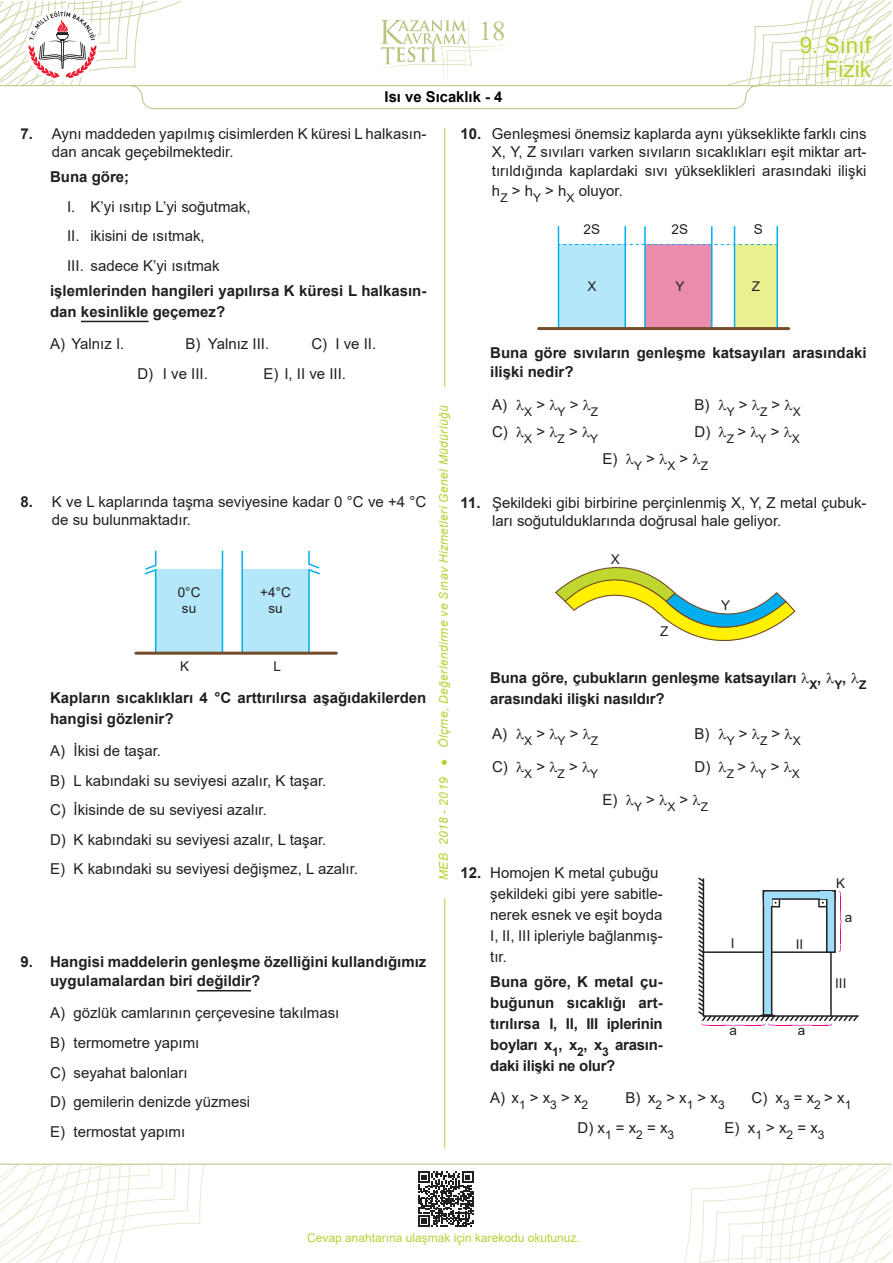
<style>
.page{position:relative;width:893px;height:1263px;background:#fff}
.page>*{position:absolute;margin:0;border:0;box-sizing:border-box;transform-origin:0 0}
.t1{font:27px "Times New Roman";color:#b8c783}
.t2{font:22.5px/24px "Arial";color:#b3d234;text-align:right}
.t3{font:15px/29.5px "Arial";color:#231f20}
.t4{font:700 15px/21px "Arial";color:#231f20}
.t5{font:700 15px "Arial";color:#000}
.t6{font:13.5px/16.2px "Arial";color:#231f20;text-align:center}
.t7{font:italic 12px "Arial";letter-spacing:.03em;color:#b3d234}
.t8{font:12px "Arial";color:#b3d234}
.s1{font-weight:700}
</style>
<div class="page">
<svg style="left:0;top:1165px;width:204px;height:98px"></svg>
<svg style="left:684px;top:1165px;width:207px;height:97px"></svg>
<hr style="left:0;top:1164px;width:891px;height:1px;background:#b8c580">
<svg style="left:418px;top:1171px;width:55px;height:56px"></svg>
<hr style="left:444px;top:128px;width:1px;height:1020px;background:#b3d234">
<div style="left:434px;top:387px;width:19px;height:511px;background:#fff"></div>
<svg style="left:0;top:0;width:891px;height:109px"></svg>
<hr style="left:81px;top:321px;width:68px;height:1px;background:#231f20">
<hr style="left:197px;top:990px;width:54px;height:1px;background:#231f20">
<hr style="left:136px;top:652px;width:200px;height:3px;background:#744c27">
<svg style="left:143px;top:550px;width:81px;height:105px"></svg>
<svg style="left:241px;top:550px;width:81px;height:105px"></svg>
<div style="left:558px;top:245px;width:67px;height:84px;background:#b5e7fa"></div>
<div style="left:558px;top:225px;width:68px;height:104px;border:2px solid #00aeef"></div>
<div style="left:645px;top:245px;width:67px;height:84px;background:#ec8cad"></div>
<div style="left:644px;top:225px;width:68px;height:104px;border:2px solid #00aeef"></div>
<div style="left:734px;top:245px;width:43px;height:84px;background:#eaef90"></div>
<div style="left:734px;top:225px;width:44px;height:104px;border:2px solid #00aeef"></div>
<hr style="left:539px;top:327px;width:250px;height:3px;background:#744c27">
<svg style="left:558px;top:244px;width:219px;height:1px"></svg>
<svg style="left:555px;top:567px;width:241px;height:75px"></svg>
<svg style="left:698px;top:877px;width:161px;height:150px"></svg>
<h1 class="t1" style="left:479px;top:12px;width:28px">18</h1>
<p class="t5" style="left:385px;top:86px;width:119px">Isı ve Sıcaklık - 4</p>
<h2 class="t2" style="left:800px;top:33px;width:73px">9. Sınıf<br>Fizik</h2>
<p class="t3" style="left:52px;top:125px;width:376px;line-height:18px;text-indent:-32px"><span class="s1">7.</span> Aynı maddeden yapılmış cisimlerden K küresi L halkasın&shy;dan ancak geçebilmektedir.</p>
<p class="t4" style="left:50px;top:167px;width:81px">Buna göre;</p>
<p class="t3" style="left:67px;top:192px;width:185px">I. K’yi ısıtıp L’yi soğutmak,<br>II. ikisini de ısıtmak,<br>III. sadece K’yi ısıtmak</p>
<p class="t4" style="left:50px;top:280px;width:378px">işlemlerinden hangileri yapılırsa K küresi L halkasın&shy;dan kesinlikle geçemez?</p>
<p class="t3" style="left:50px;top:329px;width:76px">A) Yalnız I.</p>
<p class="t3" style="left:185px;top:329px;width:85px">B) Yalnız III.</p>
<p class="t3" style="left:311px;top:329px;width:66px">C) I ve II.</p>
<p class="t3" style="left:137px;top:359px;width:72px">D) I ve III.</p>
<p class="t3" style="left:263px;top:359px;width:84px">E) I, II ve III.</p>
<p class="t3" style="left:52px;top:493px;width:376px;line-height:18px;text-indent:-32px"><span class="s1">8.</span> K ve L kaplarında taşma seviyesine kadar 0 °C ve +4 °C de su bulunmaktadır.</p>
<p class="t6" style="left:178px;top:584px;width:24px">0°C su</p>
<p class="t6" style="left:260px;top:584px;width:32px">+4°C su</p>
<p class="t6" style="left:180px;top:658px;width:11px">K</p>
<p class="t6" style="left:274px;top:658px;width:9px">L</p>
<p class="t4" style="left:50px;top:687px;width:378px">Kapların sıcaklıkları 4 °C arttırılırsa aşağıdakilerden hangisi gözlenir?</p>
<p class="t3" style="left:50px;top:736px;width:309px">A) İkisi de taşar.<br>B) L kabındaki su seviyesi azalır, K taşar.<br>C) İkisinde de su seviyesi azalır.<br>D) K kabındaki su seviyesi azalır, L taşar.<br>E) K kabındaki su seviyesi değişmez, L azalır.</p>
<p class="t7" style="left:436px;top:880px;width:476px;rotate:-90deg">MEB 2018 - 2019 ● Ölçme, Değerlendirme ve Sınav Hizmetleri Genel Müdürlüğü</p>
<p class="t4" style="left:50px;top:952px;width:378px;line-height:19.5px;text-indent:-30px">9. Hangisi maddelerin genleşme özelliğini kullandığımız uygulamalardan biri değildir?</p>
<p class="t3" style="left:50px;top:998px;width:291px">A) gözlük camlarının çerçevesine takılması<br>B) termometre yapımı<br>C) seyahat balonları<br>D) gemilerin denizde yüzmesi<br>E) termostat yapımı</p>
<p class="t3" style="left:460px;top:125px;width:408px;line-height:18px;text-align:right"><span class="s1">10.</span> Genleşmesi önemsiz kaplarda aynı yükseklikte farklı cins<br>X, Y, Z sıvıları varken sıvıların sıcaklıkları eşit miktar art-</p>
<p class="t3" style="left:492px;top:161px;width:376px;line-height:19.5px">tırıldığında kaplardaki sıvı yükseklikleri arasındaki ilişki h<sub>Z</sub> &gt; h<sub>Y</sub> &gt; h<sub>X</sub> oluyor.</p>
<p class="t6" style="left:584px;top:221px;width:18px">2S</p>
<p class="t6" style="left:587px;top:278px;width:11px">X</p>
<p class="t6" style="left:672px;top:221px;width:18px">2S</p>
<p class="t6" style="left:675px;top:278px;width:11px">Y</p>
<p class="t6" style="left:754px;top:221px;width:11px">S</p>
<p class="t6" style="left:752px;top:278px;width:10px">Z</p>
<p class="t4" style="left:490px;top:343px;width:378px;line-height:19.5px">Buna göre sıvıların genleşme katsayıları arasındaki ilişki nedir?</p>
<p class="t3" style="left:492px;top:390px;width:108px">A) <sub>X</sub> &gt; <sub>Y</sub> &gt; <sub>Z</sub></p>
<p class="t3" style="left:694px;top:390px;width:108px">B) <sub>Y</sub> &gt; <sub>Z</sub> &gt; <sub>X</sub></p>
<p class="t3" style="left:492px;top:417px;width:108px">C) <sub>X</sub> &gt; <sub>Z</sub> &gt; <sub>Y</sub></p>
<p class="t3" style="left:602px;top:418px;width:199px;line-height:26.7px;text-indent:92px">D) <sub>Z</sub> &gt; <sub>Y</sub> &gt; <sub>X<br></sub>E) <sub>Y</sub> &gt; <sub>X</sub> &gt; <sub>Z</sub></p>
<p class="t3" style="left:492px;top:493px;width:376px;line-height:18px;text-indent:-32px"><span class="s1">11.</span> Şekildeki gibi birbirine perçinlenmiş X, Y, Z metal çubuk&shy;ları soğutulduklarında doğrusal hale geliyor.</p>
<p class="t6" style="left:611px;top:552px;width:11px">X</p>
<p class="t6" style="left:721px;top:597px;width:11px">Y</p>
<p class="t6" style="left:660px;top:623px;width:10px">Z</p>
<p class="t4" style="left:490px;top:667px;width:378px">Buna göre, çubukların genleşme katsayıları <sub>X</sub>, <sub>Y</sub>, <sub>Z </sub>arasındaki ilişki nasıldır?</p>
<p class="t3" style="left:492px;top:719px;width:108px">A) <sub>X</sub> &gt; <sub>Y</sub> &gt; <sub>Z</sub></p>
<p class="t3" style="left:694px;top:719px;width:108px">B) <sub>Y</sub> &gt; <sub>Z</sub> &gt; <sub>X</sub></p>
<p class="t3" style="left:492px;top:752px;width:108px">C) <sub>X</sub> &gt; <sub>Z</sub> &gt; <sub>Y</sub></p>
<p class="t3" style="left:694px;top:752px;width:107px">D) <sub>Z</sub> &gt; <sub>Y</sub> &gt; <sub>X</sub></p>
<p class="t3" style="left:602px;top:785px;width:107px">E) <sub>Y</sub> &gt; <sub>X</sub> &gt; <sub>Z</sub></p>
<p class="t3" style="left:460px;top:857px;width:200px"><span class="s1">12.</span> Homojen K metal çubuğu</p>
<p class="t6" style="left:836px;top:874px;width:11px">K</p>
<p class="t3" style="left:490px;top:883px;width:174px;line-height:21px;text-align:justify">şekildeki gibi yere sabitle&shy;nerek esnek ve eşit boyda I, II, III ipleriyle bağlanmış&shy;tır.</p>
<p class="t4" style="left:490px;top:971px;width:174px;text-align:justify">Buna göre, K metal çu&shy;buğunun sıcaklığı art&shy;tırılırsa I, II, III iplerinin boyları x<sub>1</sub>, x<sub>2</sub>, x<sub>3</sub> arasın&shy;daki ilişki ne olur?</p>
<p class="t3" style="left:490px;top:1083px;width:99px">A) x<sub>1</sub> &gt; x<sub>3</sub> &gt; x<sub>2</sub></p>
<p class="t3" style="left:625px;top:1083px;width:101px">B) x<sub>2</sub> &gt; x<sub>1</sub> &gt; x<sub>3</sub></p>
<p class="t3" style="left:751px;top:1083px;width:101px">C) x<sub>3</sub> = x<sub>2</sub> &gt; x<sub>1</sub></p>
<p class="t3" style="left:577px;top:1113px;width:98px">D) x<sub>1</sub> = x<sub>2</sub> = x<sub>3</sub></p>
<p class="t3" style="left:724px;top:1113px;width:102px">E) x<sub>1</sub> &gt; x<sub>2</sub> = x<sub>3</sub></p>
<p class="t6" style="left:845px;top:909px;width:9px">a</p>
<p class="t6" style="left:731px;top:935px;width:5px">I</p>
<p class="t6" style="left:796px;top:936px;width:9px">II</p>
<p class="t6" style="left:835px;top:975px;width:13px">III</p>
<p class="t6" style="left:729px;top:1022px;width:9px">a</p>
<p class="t6" style="left:798px;top:1022px;width:9px">a</p>
<p class="t8" style="left:307px;top:1230px;width:274px">Cevap anahtarına ulaşmak için karekodu okutunuz.</p>
</div>
